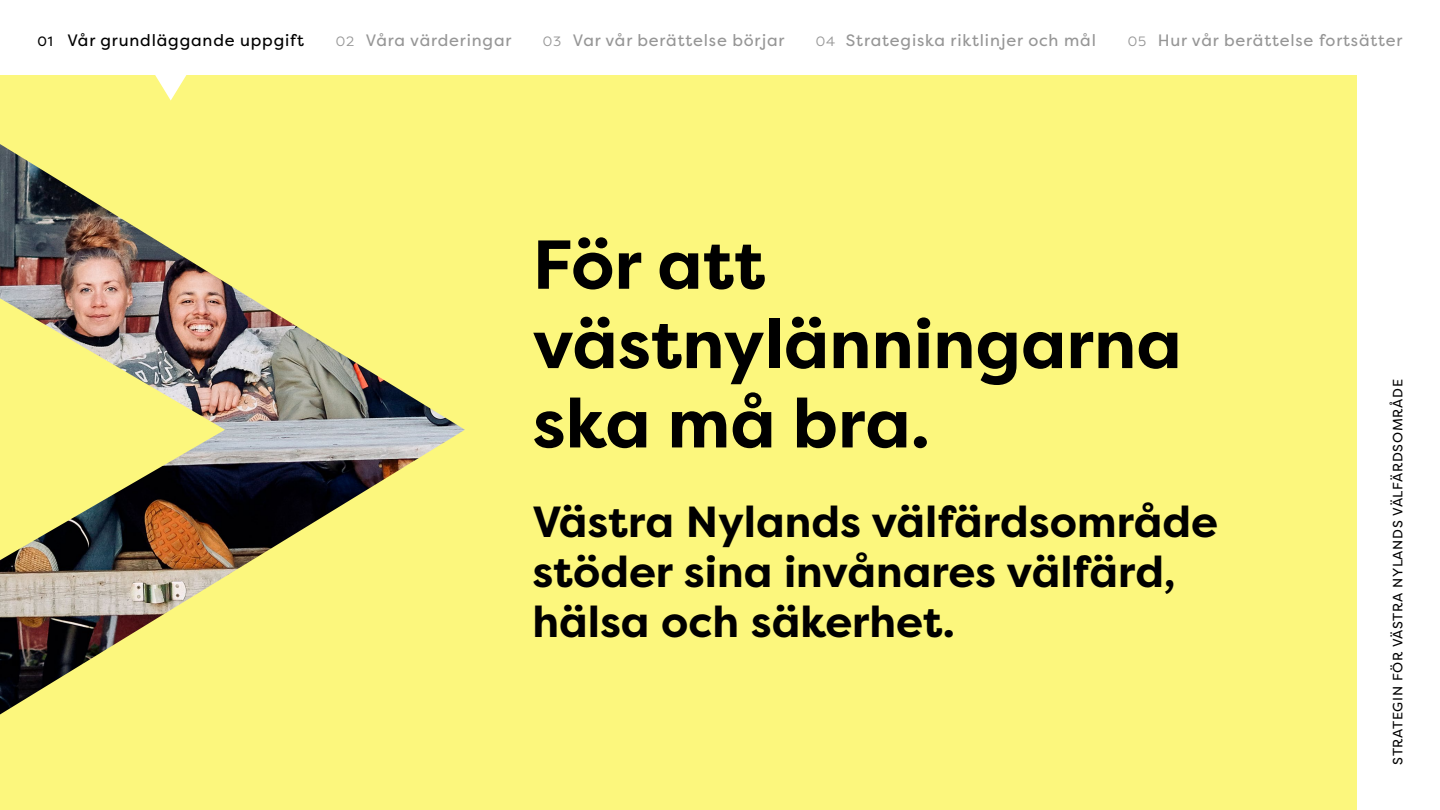
<style>
.page{position:relative;width:1440px;height:810px;background:#fcf77d}
.page>*{position:absolute;margin:0;border:0;box-sizing:border-box;transform-origin:0 0}
.otsikko_h2{font:700 69px/79.3px "Filson Pro";color:#000}
.isompi_teksti{font:700 43.5px/50px "Filson Pro";color:#000}
.t1{font:16.5px "Filson Pro";letter-spacing:.05em;color:#969696}
.t2{font:16.5px "Filson Pro";letter-spacing:.05em;color:#000}
.t3{font:13.5px "Filson Pro";letter-spacing:.05em;color:#000}
.s1{font-size:13.5px}
</style>
<div class="page">
<img style="left:0;top:144px;width:465px;height:570px">
<div style="left:0;top:0;width:1440px;height:75px;background:#fff"></div>
<div style="left:1358px;top:0;width:82px;height:810px;background:#fff"></div>
<svg style="left:155px;top:75px;width:32px;height:26px"></svg>
<p class="t2" style="left:38px;top:29px;width:268px"><span class="s1">01</span> Vår grundläggande uppgift</p>
<p class="t1" style="left:336px;top:29px;width:177px"><span class="s1">02</span> Våra värderingar</p>
<p class="t1" style="left:543px;top:29px;width:243px"><span class="s1">03</span> Var vår berättelse börjar</p>
<p class="t1" style="left:816px;top:29px;width:281px"><span class="s1">04</span> Strategiska riktlinjer och mål</p>
<p class="t1" style="left:1128px;top:29px;width:276px"><span class="s1">05</span> Hur vår berättelse fortsätter</p>
<h2 class="otsikko_h2" style="left:532px;top:226px;width:651px">För att västnylänningarna ska må bra.</h2>
<p class="isompi_teksti" style="left:532px;top:497px;width:687px">Västra Nylands välfärdsområde stöder sina invånares välfärd, hälsa och säkerhet.</p>
<p class="t3" style="left:1389px;top:765px;width:387px;rotate:-90deg">STRATEGIN FÖR VÄSTRA NYLANDS VÄLFÄRDSOMRÅDE</p>
</div>
